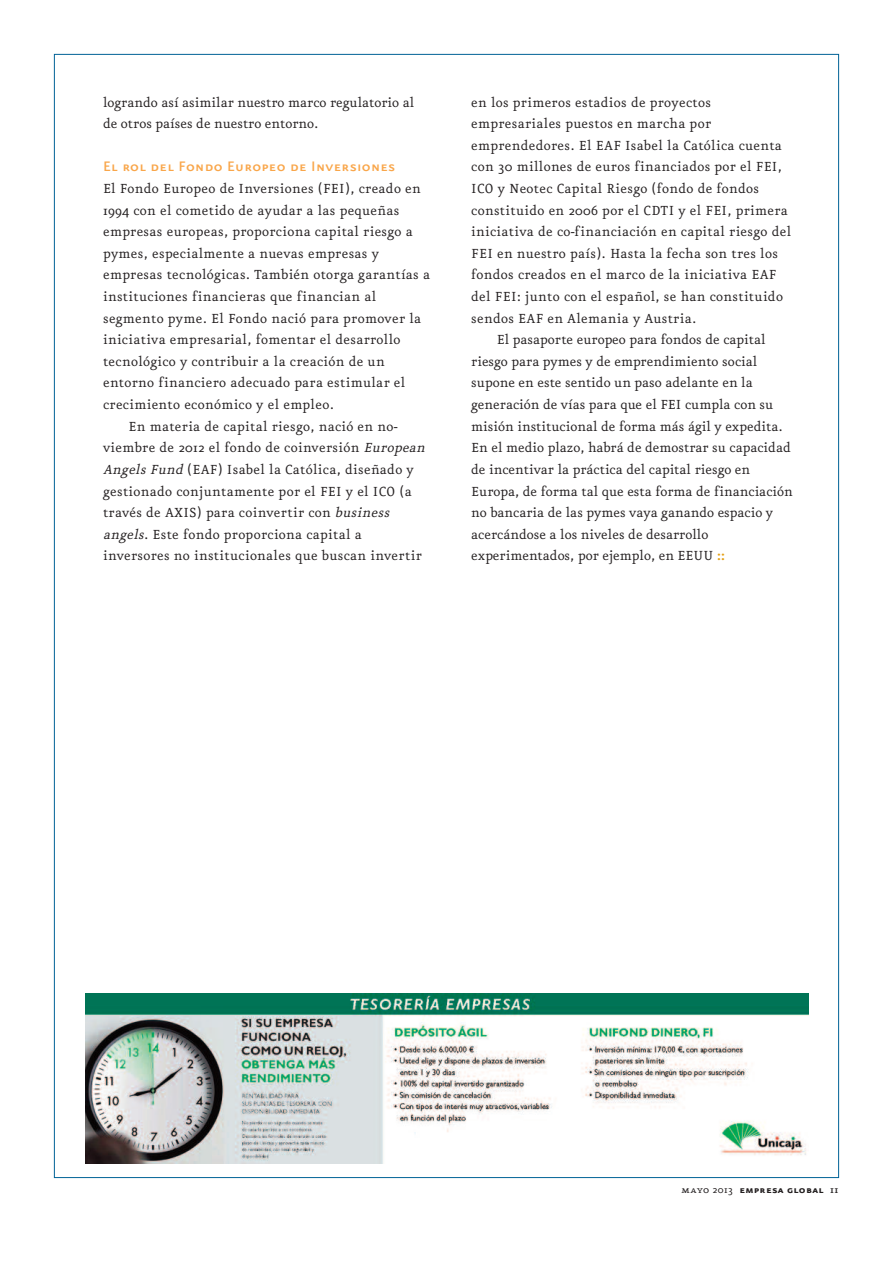
<style>
.page{position:relative;width:893px;height:1263px;background:#fff}
.page>*{position:absolute;margin:0;border:0;box-sizing:border-box;transform-origin:0 0}
.t1{font:16.5px "Eureka Sans Medium Caps";letter-spacing:.02em;color:#f9a64a}
.t2{font:15.75px "Eureka";letter-spacing:.02em;color:#231f20}
.t3{font:15.75px/21.6px "Eureka";color:#231f20}
.t4{font:12px "Eureka Sans Bold Caps";letter-spacing:.025em;color:#231f20}
.s1{font-style:italic}
.s2{font-family:"Eureka Sans";font-weight:700;color:#e49f13}
.s3{font-family:"Eureka Small Caps"}
.s4{font-family:"Eureka"}
.s5{font-family:"Eureka";font-weight:500}
</style>
<div class="page">
<img style="left:86px;top:993px;width:722px;height:170px">
<p class="t3" style="left:103px;top:92px;width:313px">logrando así asimilar nuestro marco regulatorio al de otros países de nuestro entorno.</p>
<p class="t1" style="left:103px;top:156px;width:294px">El rol del Fondo Europeo de Inversiones</p>
<p class="t2" style="left:103px;top:181px;width:319px">El Fondo Europeo de Inversiones (FEI), creado en</p>
<p class="t2" style="left:103px;top:203px;width:298px">1994 con el cometido de ayudar a las pequeñas</p>
<p class="t2" style="left:103px;top:224px;width:311px">empresas europeas, proporciona capital riesgo a</p>
<p class="t2" style="left:103px;top:246px;width:277px">pymes, especialmente a nuevas empresas y</p>
<p class="t2" style="left:103px;top:267px;width:329px">empresas tecnológicas. También otorga garantías a</p>
<p class="t2" style="left:103px;top:289px;width:275px">instituciones financieras que financian al</p>
<p class="t2" style="left:103px;top:311px;width:320px">segmento pyme. El Fondo nació para promover la</p>
<p class="t2" style="left:103px;top:332px;width:299px">iniciativa empresarial, fomentar el desarrollo</p>
<p class="t2" style="left:103px;top:354px;width:283px">tecnológico y contribuir a la creación de un</p>
<p class="t2" style="left:103px;top:375px;width:304px">entorno financiero adecuado para estimular el</p>
<p class="t2" style="left:103px;top:397px;width:232px">crecimiento económico y el empleo.</p>
<p class="t2" style="left:129px;top:419px;width:271px">En materia de capital riesgo, nació en no-</p>
<p class="t2" style="left:103px;top:440px;width:327px">viembre de 2012 el fondo de coinversión <span class="s1">European</span></p>
<p class="t2" style="left:103px;top:462px;width:312px"><span class="s1">AngelsFund</span>(EAF) Isabel la Católica, diseñado y</p>
<p class="t2" style="left:103px;top:483px;width:310px">gestionado conjuntamente por el FEI y el ICO (a</p>
<p class="t2" style="left:103px;top:505px;width:291px">través de AXIS) para coinvertir con <span class="s1">business</span></p>
<p class="t2" style="left:103px;top:527px;width:260px"><span class="s1">angels</span>. Este fondo proporciona capital a</p>
<p class="t2" style="left:103px;top:548px;width:320px">inversores no institucionales que buscan invertir</p>
<p class="t2" style="left:471px;top:95px;width:241px">en los primeros estadios de proyectos</p>
<p class="t2" style="left:471px;top:116px;width:241px">empresariales puestos en marcha por</p>
<p class="t2" style="left:471px;top:138px;width:312px">emprendedores. El EAF Isabel la Católica cuenta</p>
<p class="t2" style="left:471px;top:159px;width:312px">con 30 millones de euros financiados por el FEI,</p>
<p class="t2" style="left:471px;top:181px;width:289px">ICO y Neotec Capital Riesgo (fondo de fondos</p>
<p class="t2" style="left:471px;top:203px;width:318px">constituido en 2006 por el CDTI y el FEI, primera</p>
<p class="t2" style="left:471px;top:224px;width:321px">iniciativa de co-financiación en capital riesgo del</p>
<p class="t2" style="left:471px;top:246px;width:308px">FEI en nuestro país). Hasta la fecha son tres los</p>
<p class="t2" style="left:471px;top:267px;width:307px">fondos creados en el marco de la iniciativa EAF</p>
<p class="t2" style="left:471px;top:289px;width:313px">del FEI: junto con el español, se han constituido</p>
<p class="t2" style="left:471px;top:311px;width:226px">sendos EAF en Alemania y Austria.</p>
<p class="t3" style="left:497px;top:330px;width:270px">El pasaporte europeo para fondos de capital</p>
<p class="t3" style="left:471px;top:351px;width:288px">riesgo para pymes y de emprendimiento social</p>
<p class="t3" style="left:471px;top:373px;width:283px">supone en este sentido un paso adelante en la</p>
<p class="t3" style="left:471px;top:394px;width:304px">generación de vías para que el FEI cumpla con su</p>
<p class="t3" style="left:471px;top:416px;width:313px">misión institucional de forma más ágil y expedita.</p>
<p class="t3" style="left:471px;top:438px;width:321px">En el medio plazo, habrá de demostrar su capacidad</p>
<p class="t3" style="left:471px;top:459px;width:280px">de incentivar la práctica del capital riesgo en</p>
<p class="t3" style="left:471px;top:481px;width:323px">Europa, de forma tal que esta forma de financiación</p>
<p class="t3" style="left:471px;top:502px;width:303px">no bancaria de las pymes vaya ganando espacio y</p>
<p class="t3" style="left:471px;top:524px;width:239px">acercándose a los niveles de desarrollo</p>
<p class="t3" style="left:471px;top:546px;width:255px">experimentados, por ejemplo, en EEUU <span class="s2">::</span></p>
<p class="t4" style="left:681px;top:1184px;width:159px"><span class="s3">mayo</span> <span class="s4">2013</span> empresa global <span class="s5">11</span></p>
</div>
